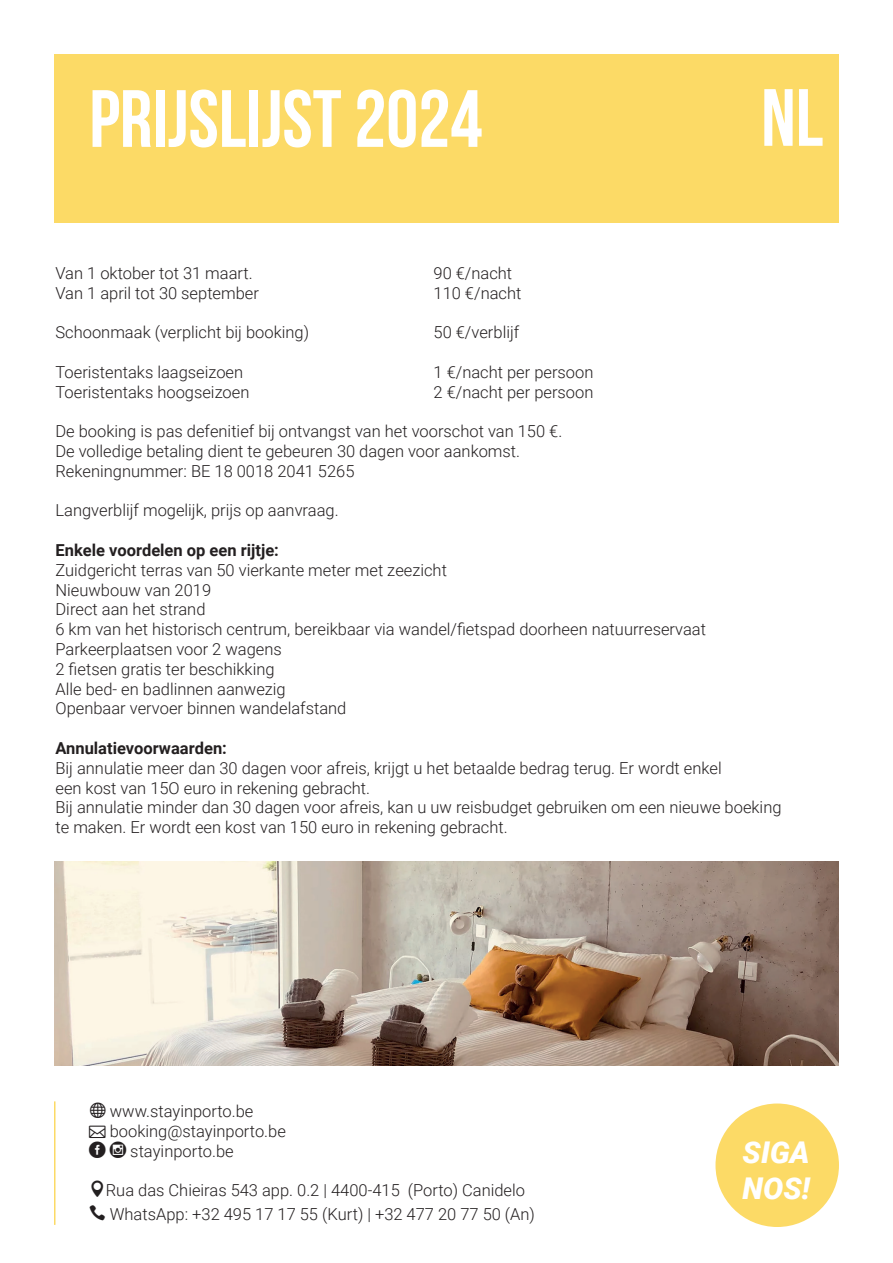
<style>
.page{position:relative;width:893px;height:1263px;background:#fff}
.page>*{position:absolute;margin:0;border:0;box-sizing:border-box;transform-origin:0 0}
.t1{font:81px "Bebas Neue";color:#fff}
.t2{font:italic 900 30px/36px "Roboto";color:#fff}
.t3{font:300 16.5px/19.8px "Roboto";color:#231f20}
.t4{font:700 16.5px "Roboto";color:#231f20}
</style>
<div class="page">
<div style="left:54px;top:54px;width:785px;height:168px;background:#fcda66"></div>
<hr style="left:54px;top:1101px;width:1px;height:124px;background:#fcda66">
<div style="left:715px;top:1103px;width:124px;height:124px;background:#fcda66;border-radius:50%"></div>
<img style="left:54px;top:861px;width:785px;height:204px">
<h1 class="t1" style="left:89px;top:74px;width:395px">PRIJSLIJST 2024</h1>
<h1 class="t1" style="left:761px;top:73px;width:64px">NL</h1>
<p class="t3" style="left:56px;top:262px;width:199px">Van 1 oktober tot 31 maart.</p>
<p class="t3" style="left:433px;top:262px;width:80px">90 €/nacht</p>
<p class="t3" style="left:56px;top:282px;width:205px">Van 1 april tot 30 september</p>
<p class="t3" style="left:433px;top:282px;width:89px">110 €/nacht</p>
<p class="t3" style="left:56px;top:322px;width:255px">Schoonmaak (verplicht bij booking)</p>
<p class="t3" style="left:433px;top:322px;width:87px">50 €/verblijf</p>
<p class="t3" style="left:56px;top:361px;width:189px">Toeristentaks laagseizoen</p>
<p class="t3" style="left:433px;top:361px;width:161px">1 €/nacht per persoon</p>
<p class="t3" style="left:56px;top:381px;width:195px">Toeristentaks hoogseizoen</p>
<p class="t3" style="left:434px;top:381px;width:161px">2 €/nacht per persoon</p>
<p class="t3" style="left:56px;top:421px;width:508px">De booking is pas defenitief bij ontvangst van het voorschot van 150 €.<br>De volledige betaling dient te gebeuren 30 dagen voor aankomst.<br>Rekeningnummer: BE 18 0018 2041 5265</p>
<p class="t3" style="left:56px;top:500px;width:285px">Langverblijf mogelijk, prijs op aanvraag.</p>
<p class="t4" style="left:56px;top:539px;width:225px">Enkele voordelen op een rijtje:</p>
<p class="t3" style="left:56px;top:559px;width:652px">Zuidgericht terras van 50 vierkante meter met zeezicht<br>Nieuwbouw van 2019<br>Direct aan het strand<br>6 km van het historisch centrum, bereikbaar via wandel/fietspad doorheen natuurreservaat Parkeerplaatsen voor 2 wagens<br>2 fietsen gratis ter beschikking<br>Alle bed- en badlinnen aanwezig<br>Openbaar vervoer binnen wandelafstand</p>
<p class="t4" style="left:56px;top:737px;width:173px">Annulatievoorwaarden:</p>
<p class="t3" style="left:56px;top:757px;width:728px">Bij annulatie meer dan 30 dagen voor afreis, krijgt u het betaalde bedrag terug. Er wordt enkel<br>een kost van 15O euro in rekening gebracht.<br>Bij annulatie minder dan 30 dagen voor afreis, kan u uw reisbudget gebruiken om een nieuwe boeking te maken. Er wordt een kost van 150 euro in rekening gebracht.</p>
<p class="t3" style="left:110px;top:1100px;width:145px">www.stayinporto.be</p>
<p class="t3" style="left:110px;top:1120px;width:178px">booking@stayinporto.be</p>
<p class="t3" style="left:130px;top:1140px;width:105px">stayinporto.be</p>
<p class="t3" style="left:106px;top:1178px;width:431px;line-height:24px">Rua das Chieiras 543 app. 0.2 | 4400-415 (Porto) Canidelo<br>WhatsApp: +32 495 17 17 55 (Kurt) | +32 477 20 77 50 (An)</p>
<h2 class="t2" style="left:743px;top:1133px;width:69px">SIGA<br>NOS!</h2>
</div>
